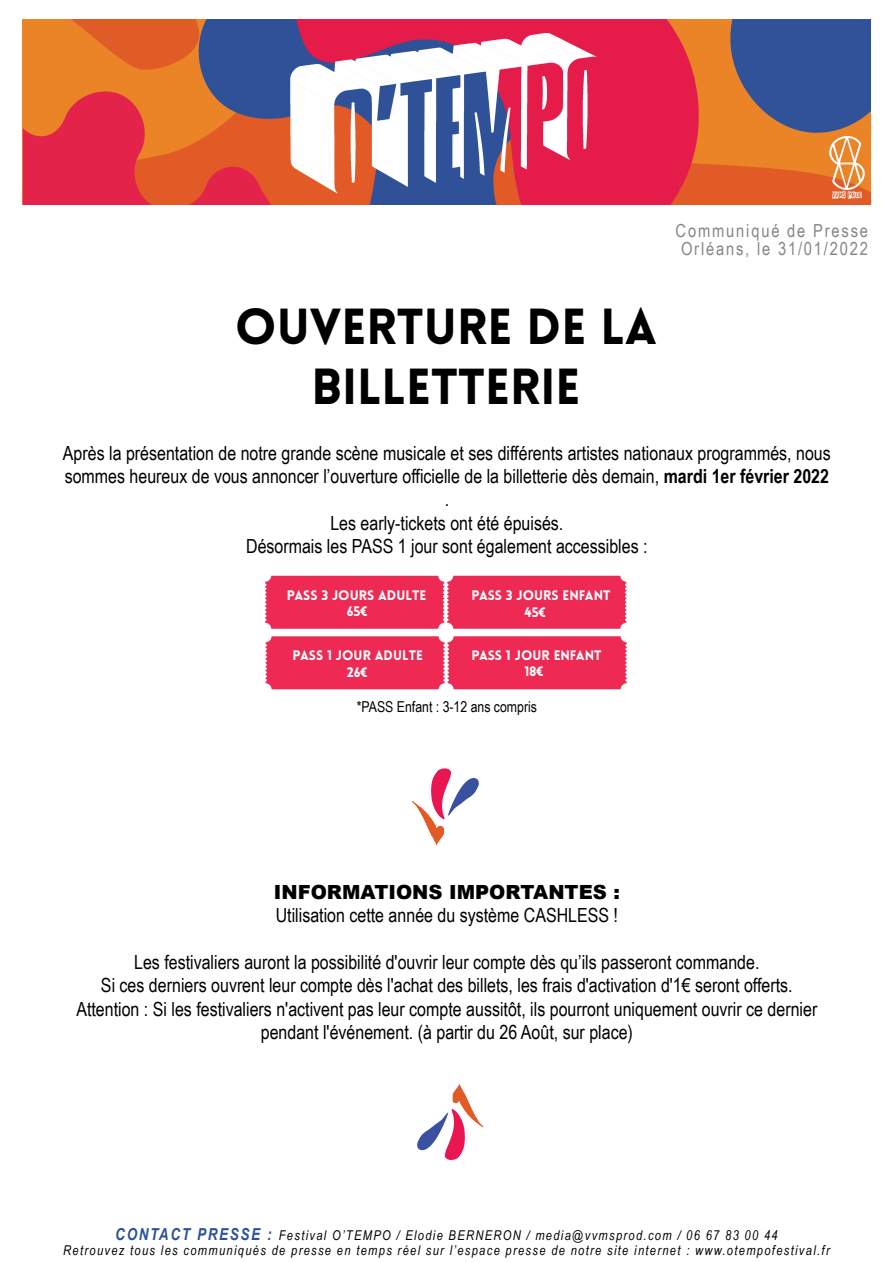
<style>
.page{position:relative;width:893px;height:1263px;background:#fff}
.page>*{position:absolute;margin:0;border:0;box-sizing:border-box;transform-origin:0 0}
.t1{font:900 49.5px/59.4px "Lovelo";color:#000;text-align:center}
.t2{font:19.5px/23.4px "Arial Narrow";color:#000;text-align:center}
.t3{font:900 19.5px "Arial";color:#000}
.t4{font:18px/18px "Arial Narrow";letter-spacing:.1em;color:#868686}
.t5{font:15px "Arial Narrow";color:#000}
.t6{font:italic 13.5px/15px "Arial Narrow";letter-spacing:.1em;color:#000;text-align:center}
.t7{font:900 13.5px/15.6px "Lovelo";color:#fff;text-align:center}
.s1{font-weight:700}
.s2{font-weight:700;font-size:16.5px;color:#2e5298}
</style>
<div class="page">
<svg style="left:24px;top:20px;width:846px;height:184px;fill:#ea8427"></svg>
<div style="left:193px;top:20px;width:91px;height:65px;background:#2f5197"></div>
<svg style="left:284px;top:20px;width:420px;height:184px;fill:#e51b49"></svg>
<svg style="left:724px;top:20px;width:146px;height:115px"></svg>
<svg style="left:22px;top:85px;width:394px;height:119px"></svg>
<svg style="left:23px;top:20px;width:188px;height:51px"></svg>
<img style="left:290px;top:33px;width:308px;height:162px">
<img style="left:824px;top:137px;width:47px;height:66px">
<img style="left:413px;top:801px;width:30px;height:43px">
<svg style="left:429px;top:768px;width:50px;height:52px"></svg>
<img style="left:452px;top:1084px;width:31px;height:43px">
<svg style="left:417px;top:1108px;width:50px;height:52px"></svg>
<div style="left:265px;top:576px;width:361px;height:53px;background:#ee2954"></div>
<div style="left:265px;top:636px;width:362px;height:53px;background:#ee2954"></div>
<h1 class="t1" style="left:235px;top:298px;width:424px">OUVERTURE DE LA<br>BILLETTERIE</h1>
<p class="t4" style="left:676px;top:221px;width:194px">Communiqué de Presse<br>Orléans, le 31/01/2022</p>
<p class="t2" style="left:63px;top:440px;width:769px">Après la présentation de notre grande scène musicale et ses différents artistes nationaux programmés, nous sommes heureux de vous annoncer l’ouverture officielle de la billetterie dès demain, <span class="s1">mardi 1er février 2022 </span>.<br>Les early-tickets ont été épuisés.<br>Désormais les PASS 1 jour sont également accessibles :</p>
<p class="t7" style="left:287px;top:588px;width:141px">PASS 3 JOURS ADULTE<br>65€</p>
<p class="t7" style="left:524px;top:588px;width:88px;line-height:16.5px;text-align:left;text-indent:-53px">PASS 3 JOURS ENFANT<br>45€</p>
<p class="t7" style="left:293px;top:647px;width:132px;line-height:16.8px">PASS 1 JOUR ADULTE<br>26€</p>
<p class="t7" style="left:471px;top:648px;width:132px">PASS 1 JOUR ENFANT<br>18€</p>
<p class="t5" style="left:357px;top:695px;width:182px">*PASS Enfant : 3-12 ans compris</p>
<p class="t3" style="left:274px;top:878px;width:347px">INFORMATIONS IMPORTANTES :</p>
<p class="t2" style="left:276px;top:903px;width:344px">Utilisation cette année du système CASHLESS !</p>
<p class="t2" style="left:76px;top:950px;width:742px">Les festivaliers auront la possibilité d'ouvrir leur compte dès qu’ils passeront commande.<br>Si ces derniers ouvrent leur compte dès l'achat des billets, les frais d'activation d'1€ seront offerts.<br>Attention : Si les festivaliers n'activent pas leur compte aussitôt, ils pourront uniquement ouvrir ce dernier pendant l'événement. (à partir du 26 Août, sur place)</p>
<p class="t6" style="left:63px;top:1228px;width:768px"><span class="s2">CONTACT PRESSE :</span> Festival O’TEMPO / Elodie BERNERON / media@vvmsprod.com / 06 67 83 00 44<br>Retrouvez tous les communiqués de presse en temps réel sur l’espace presse de notre site internet : www.otempofestival.fr</p>
</div>
